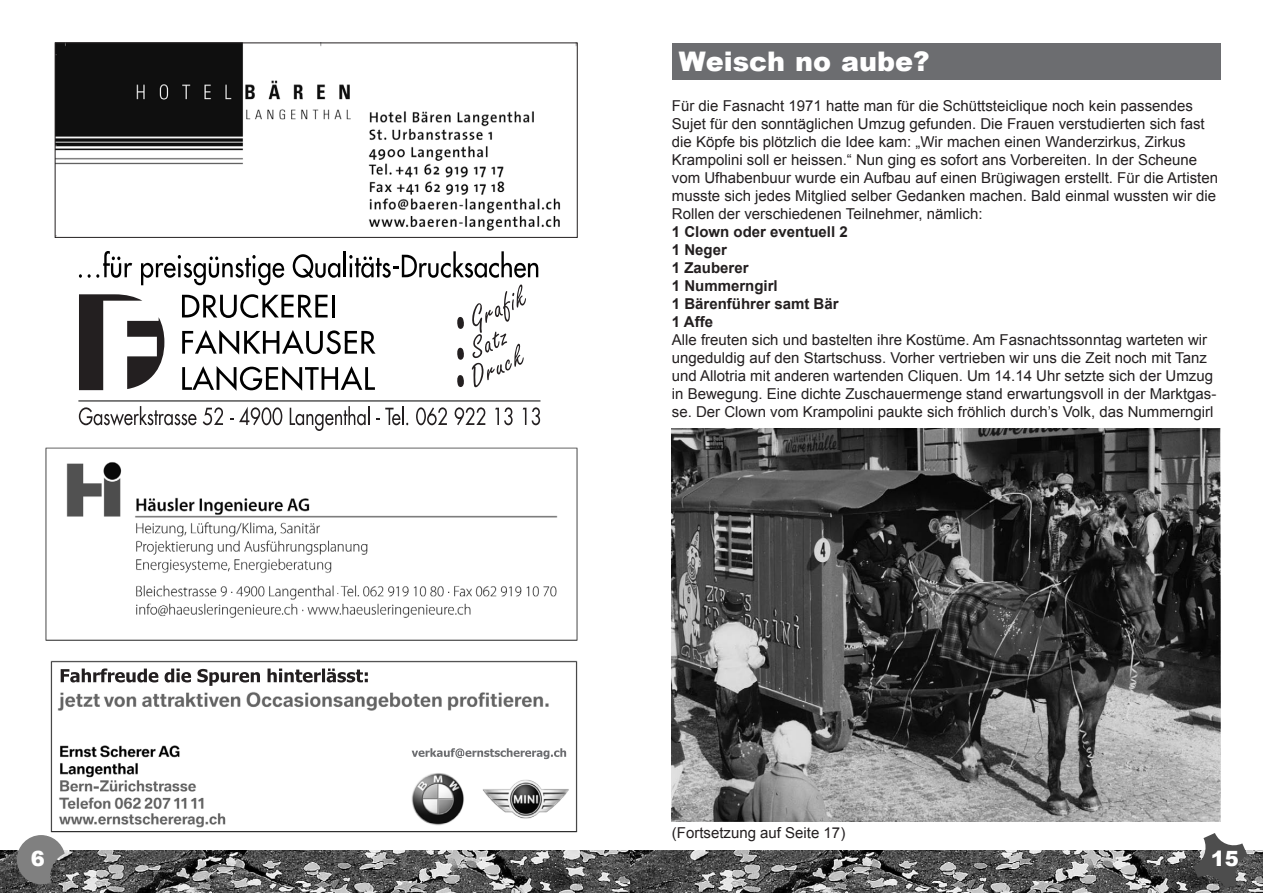
<style>
.page{position:relative;width:1263px;height:893px;background:#fff}
.page>*{position:absolute;margin:0;border:0;box-sizing:border-box;transform-origin:0 0}
.t1{font:900 27px "Arial";color:#fff}
.t2{font:900 21px "Arial";color:#fff}
.t3{font:15px/18px "Arial";color:#231f20}
.t4{font:700 15px/18px "Arial";color:#231f20}
</style>
<div class="page">
<img style="left:0;top:850px;width:1263px;height:43px">
<svg style="left:17px;top:835px;width:48px;height:49px;background:#838383"></svg>
<svg style="left:1193px;top:833px;width:54px;height:55px"></svg>
<img style="left:57px;top:45px;width:519px;height:186px">
<div style="left:55px;top:43px;width:523px;height:195px;border:1px solid #231f20"></div>
<svg style="left:182px;top:294px;width:146px;height:24px"></svg>
<hr style="left:332px;top:295px;width:3px;height:22px;background:#000">
<svg style="left:182px;top:330px;width:193px;height:25px"></svg>
<svg style="left:182px;top:366px;width:193px;height:25px"></svg>
<svg style="left:79px;top:294px;width:85px;height:96px"></svg>
<hr style="left:78px;top:401px;width:462px;height:1px;background:#000">
<svg style="left:79px;top:274px;width:3px;height:4px"></svg>
<svg style="left:88px;top:251px;width:44px;height:27px"></svg>
<svg style="left:141px;top:255px;width:143px;height:30px"></svg>
<svg style="left:293px;top:254px;width:47px;height:24px"></svg>
<hr style="left:343px;top:251px;width:3px;height:26px;background:#000">
<svg style="left:349px;top:251px;width:189px;height:27px"></svg>
<svg style="left:457px;top:317px;width:7px;height:12px"></svg>
<svg style="left:457px;top:347px;width:7px;height:13px"></svg>
<svg style="left:457px;top:375px;width:7px;height:12px"></svg>
<svg style="left:471px;top:284px;width:55px;height:103px"></svg>
<svg style="left:79px;top:406px;width:118px;height:20px"></svg>
<svg style="left:203px;top:407px;width:20px;height:18px"></svg>
<svg style="left:230px;top:407px;width:52px;height:18px"></svg>
<svg style="left:290px;top:406px;width:79px;height:25px"></svg>
<svg style="left:376px;top:406px;width:32px;height:19px"></svg>
<svg style="left:416px;top:407px;width:31px;height:18px"></svg>
<svg style="left:455px;top:407px;width:30px;height:18px"></svg>
<svg style="left:495px;top:407px;width:18px;height:18px"></svg>
<svg style="left:523px;top:408px;width:3px;height:17px"></svg>
<svg style="left:532px;top:407px;width:8px;height:18px"></svg>
<img style="left:50px;top:660px;width:528px;height:173px">
<svg style="left:61px;top:668px;width:307px;height:18px"></svg>
<svg style="left:412px;top:748px;width:154px;height:11px"></svg>
<div style="left:672px;top:43px;width:548px;height:36px;background:#6c6d70"></div>
<img style="left:45px;top:447px;width:533px;height:194px">
<img style="left:672px;top:428px;width:549px;height:393px">
<h1 class="t1" style="left:679px;top:42px;width:252px">Weisch no aube?</h1>
<p class="t3" style="left:672px;top:97px;width:548px">Für die Fasnacht 1971 hatte man für die Schüttsteiclique noch kein passendes Sujet für den sonntäglichen Umzug gefunden. Die Frauen verstudierten sich fast die Köpfe bis plötzlich die Idee kam: „Wir machen einen Wanderzirkus, Zirkus Krampolini soll er heissen.“ Nun ging es sofort ans Vorbereiten. In der Scheune vom Ufhabenbuur wurde ein Aufbau auf einen Brügiwagen erstellt. Für die Artisten musste sich jedes Mitglied selber Gedanken machen. Bald einmal wussten wir die Rollen der verschiedenen Teilnehmer, nämlich:</p>
<p class="t4" style="left:672px;top:224px;width:177px">1 Clown oder eventuell 2<br>1 Neger<br>1 Zauberer<br>1 Nummerngirl<br>1 Bärenführer samt Bär<br>1 Affe</p>
<p class="t3" style="left:672px;top:331px;width:546px">Alle freuten sich und bastelten ihre Kostüme. Am Fasnachtssonntag warteten wir ungeduldig auf den Startschuss. Vorher vertrieben wir uns die Zeit noch mit Tanz und Allotria mit anderen wartenden Cliquen. Um 14.14 Uhr setzte sich der Umzug in Bewegung. Eine dichte Zuschauermenge stand erwartungsvoll in der Marktgas&shy;se. Der Clown vom Krampolini paukte sich fröhlich durch’s Volk, das Nummerngirl</p>
<p class="t3" style="left:672px;top:824px;width:175px">(Fortsetzung auf Seite 17)</p>
<h2 class="t2" style="left:31px;top:843px;width:16px">6</h2>
<h2 class="t2" style="left:1211px;top:843px;width:30px">15</h2>
</div>
